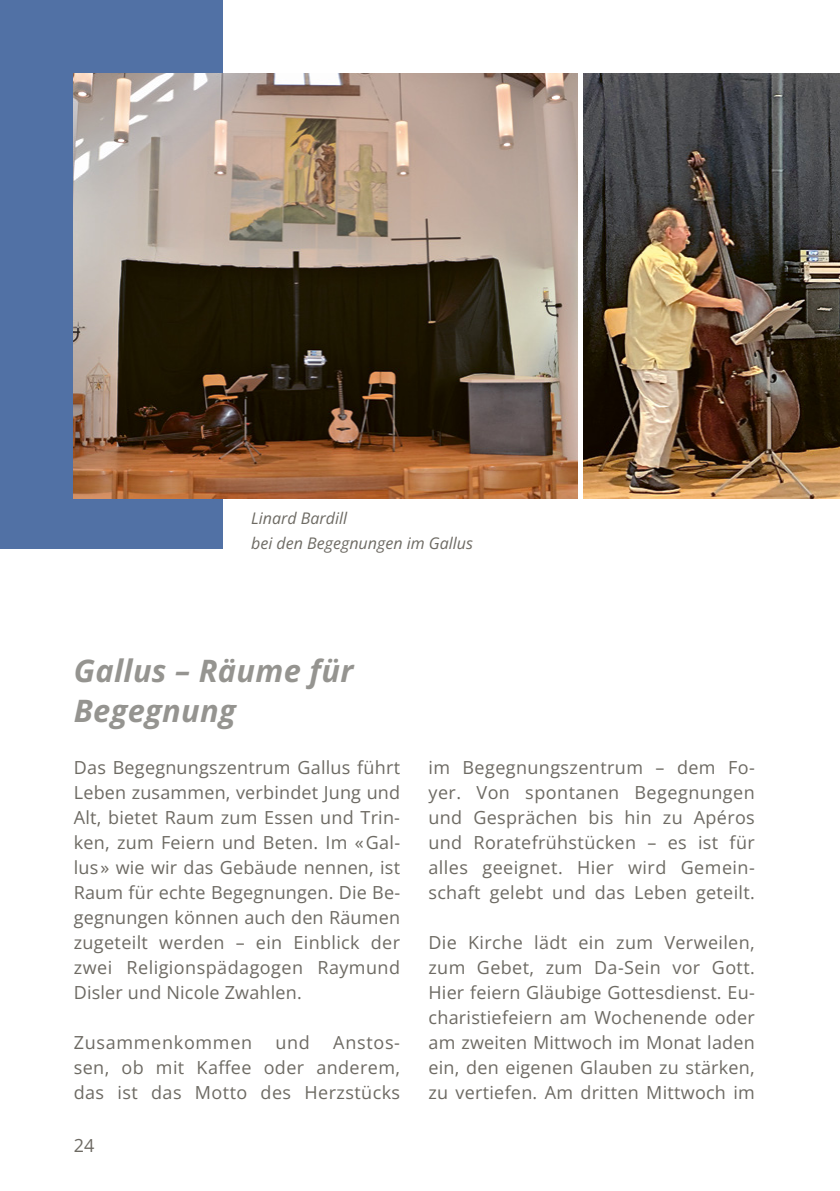
<style>
.page{position:relative;width:840px;height:1191px;background:#fff}
.page>*{position:absolute;margin:0;border:0;box-sizing:border-box;transform-origin:0 0}
.t1{font:italic 700 30.8px/40px "Open Sans";letter-spacing:.01em;color:#959490}
.t2{font:18px/25px "Open Sans";letter-spacing:.02em;color:#6d6a63;text-align:justify}
.t3{font:18px "Open Sans";letter-spacing:.04em;color:#6d6a63}
.t4{font:italic 16px/25px "Open Sans";color:#6d6a63}
</style>
<div class="page">
<div style="left:0;top:0;width:223px;height:549px;background:#5171a5"></div>
<img style="left:74px;top:74px;width:503px;height:425px">
<img style="left:583px;top:74px;width:256px;height:425px">
<p class="t4" style="left:251px;top:505px;width:223px">Linard Bardill<br>bei den Begegnungen im Gallus</p>
<h1 class="t1" style="left:74px;top:650px;width:281px">Gallus – Räume für<br>Begegnung</h1>
<p class="t2" style="left:74px;top:754px;width:328px">Das Begegnungszentrum Gallus führt Leben zusammen, verbindet Jung und Alt, bietet Raum zum Essen und Trin&shy;ken, zum Feiern und Beten. Im « Gal&shy;lus » wie wir das Gebäude nennen, ist Raum für echte Begegnungen. Die Be&shy;gegnungen können auch den Räumen zugeteilt werden – ein Einblick der zwei Religionspädagogen Raymund Disler und Nicole Zwahlen.</p>
<p class="t3" style="left:74px;top:1030px;width:180px">Zusammenkommen</p>
<p class="t2" style="left:275px;top:1029px;width:36px">und</p>
<p class="t2" style="left:74px;top:1029px;width:328px;text-indent:259px">Anstos&shy;sen, ob mit Kaffee oder anderem, das ist das Motto des Herzstücks</p>
<p class="t2" style="left:74px;top:1133px;width:22px">24</p>
<p class="t2" style="left:428px;top:754px;width:328px">im Begegnungszentrum – dem Fo&shy;yer. Von spontanen Begegnungen und Gesprächen bis hin zu Apéros und Roratefrühstücken – es ist für alles geeignet. Hier wird Gemein&shy;schaft gelebt und das Leben geteilt.</p>
<p class="t2" style="left:428px;top:929px;width:328px">Die Kirche lädt ein zum Verweilen, zum Gebet, zum Da-Sein vor Gott.<br>Hier feiern Gläubige Gottesdienst. Eu&shy;charistiefeiern am Wochenende oder am zweiten Mittwoch im Monat laden ein, den eigenen Glauben zu stärken, zu vertiefen. Am dritten Mittwoch im</p>
</div>
